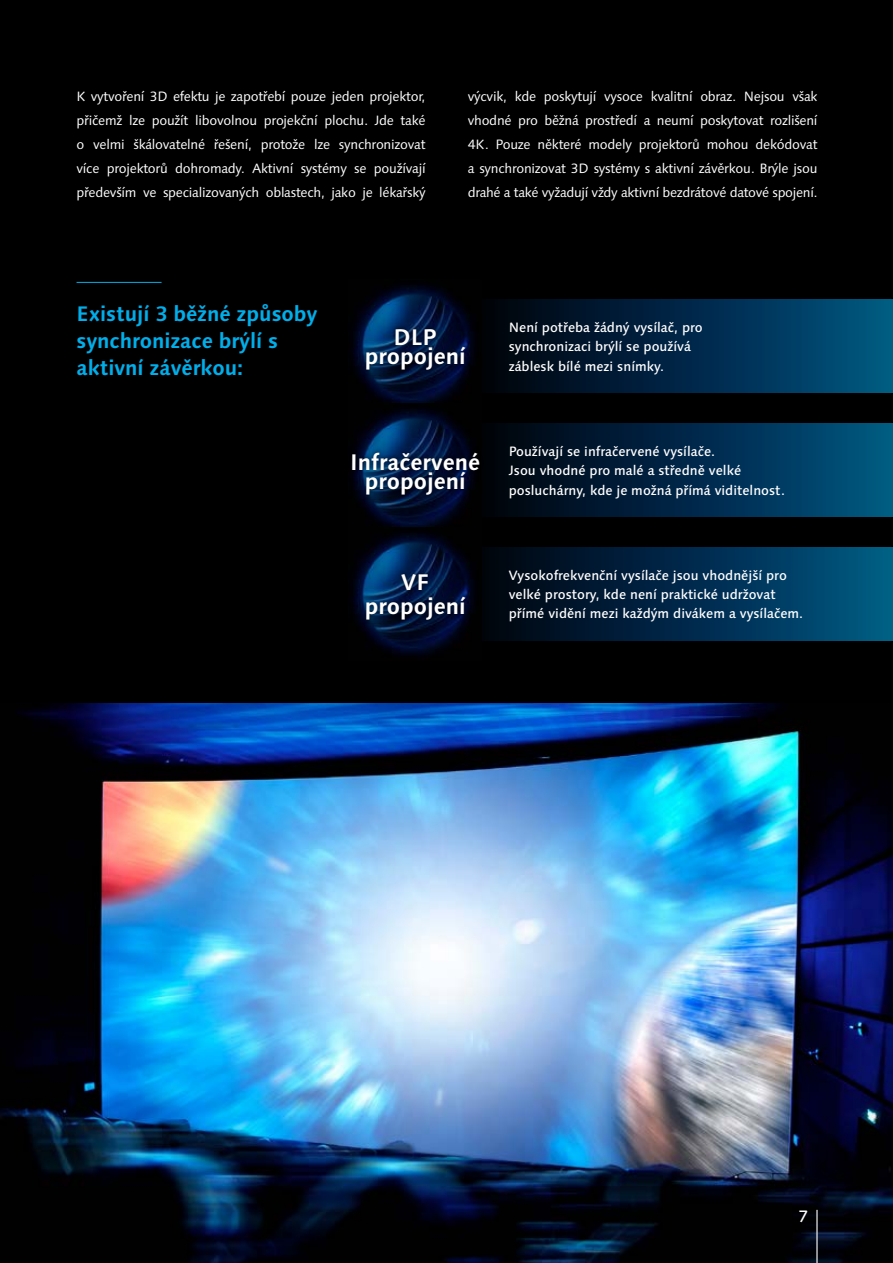
<style>
.page{position:relative;width:893px;height:1263px;background:#000}
.page>*{position:absolute;margin:0;border:0;box-sizing:border-box;transform-origin:0 0}
.t1{font:700 22.5px/19.5px "Syntax Next LT Pro";color:#fff;text-align:center}
.t2{font:700 21px/27px "Syntax Next LT Pro";letter-spacing:-.005em;color:#00aeea}
.t3{font:500 16.5px "Syntax Next LT Pro";color:#fff}
.t4{font:13.5px/24.2px "Syntax Next LT Pro";letter-spacing:-.02em;color:#fff;text-align:justify}
.t5{font:500 13.5px/19.5px "Syntax Next LT Pro";color:#fff}
</style>
<div class="page">
<img style="left:0;top:704px;width:893px;height:559px">
<div style="left:462px;top:548px;width:431px;height:92px;background:linear-gradient(to right,#000009,#005987)"></div>
<div style="left:472px;top:424px;width:421px;height:92px;background:linear-gradient(to right,#000008,#005684)"></div>
<div style="left:472px;top:300px;width:421px;height:92px;background:linear-gradient(to right,#000008,#005684)"></div>
<img style="left:352px;top:284px;width:130px;height:119px">
<img style="left:356px;top:408px;width:126px;height:119px">
<img style="left:352px;top:532px;width:130px;height:124px">
<hr style="left:816px;top:1210px;width:2px;height:53px;background:#fff">
<hr style="left:77px;top:282px;width:85px;height:1px;background:#00aeea">
<div style="left:348px;top:448px;width:136px;height:51px;background:#000;opacity:.75"></div>
<div style="left:361px;top:570px;width:108px;height:54px;background:#000;opacity:.75"></div>
<div style="left:361px;top:324px;width:108px;height:50px;background:#000;opacity:.75"></div>
<p class="t4" style="left:77px;top:84px;width:351px">K vytvoření 3D efektu je zapotřebí pouze jeden projektor, přičemž lze použít libovolnou projekční plochu. Jde také o velmi škálovatelné řešení, protože lze synchronizovat více projektorů dohromady. Aktivní systémy se používají především ve specializovaných oblastech, jako je lékařský</p>
<p class="t4" style="left:468px;top:84px;width:351px">výcvik, kde poskytují vysoce kvalitní obraz. Nejsou však vhodné pro běžná prostředí a neumí poskytovat rozlišení 4K. Pouze některé modely projektorů mohou dekódovat a synchronizovat 3D systémy s aktivní závěrkou. Brýle jsou drahé a také vyžadují vždy aktivní bezdrátové datové spojení.</p>
<h2 class="t2" style="left:77px;top:300px;width:242px">Existují 3 běžné způsoby synchronizace brýlí s aktivní závěrkou:</h2>
<h1 class="t1" style="left:365px;top:327px;width:102px">DLP propojení</h1>
<h1 class="t1" style="left:350px;top:452px;width:132px">Infračervené propojení</h1>
<h1 class="t1" style="left:365px;top:570px;width:102px;line-height:24px">VF propojení</h1>
<p class="t5" style="left:509px;top:317px;width:196px">Není potřeba žádný vysílač, pro synchronizaci brýlí se používá záblesk bílé mezi snímky.</p>
<p class="t5" style="left:509px;top:441px;width:278px">Používají se infračervené vysílače.<br>Jsou vhodné pro malé a středně velké posluchárny, kde je možná přímá viditelnost.</p>
<p class="t5" style="left:509px;top:565px;width:296px">Vysokofrekvenční vysílače jsou vhodnější pro velké prostory, kde není praktické udržovat přímé vidění mezi každým divákem a vysílačem.</p>
<p class="t3" style="left:798px;top:1206px;width:11px">7</p>
</div>
